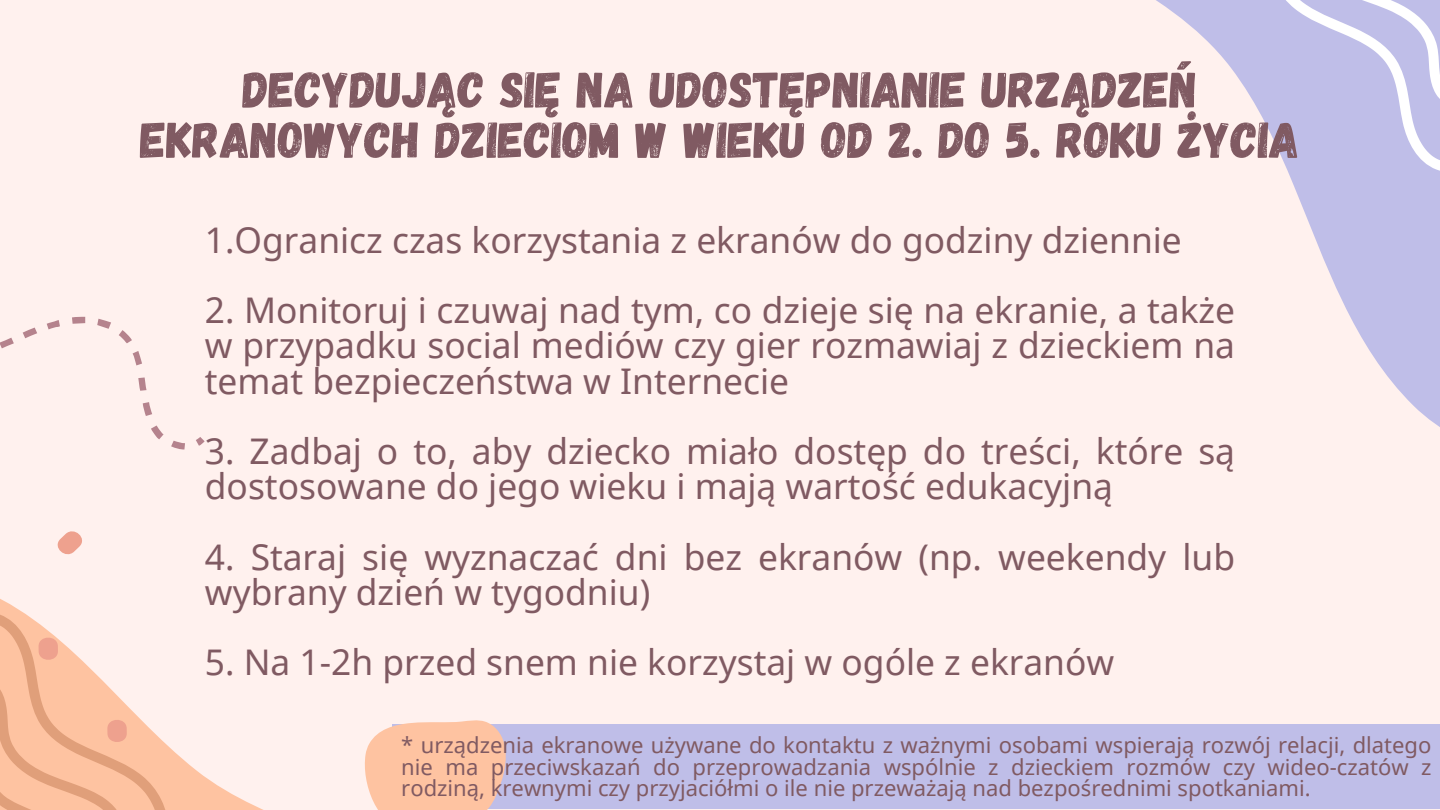
<style>
.page{position:relative;width:1440px;height:810px;background:#fff1ee}
.page>*{position:absolute;margin:0;border:0;box-sizing:border-box;transform-origin:0 0}
.t1{font:50.6px/50.3px "Gagalin";color:#805a62;text-align:center}
.t2{font:35.3px/35.2px "Noto Sans";color:#805a62}
.t3{font:22px/21.5px "Noto Sans";color:#805a62;text-align:justify}
</style>
<div class="page">
<svg style="left:1156px;top:0;width:284px;height:427px"></svg>
<svg style="left:171px;top:749px;width:92px;height:61px"></svg>
<svg style="left:1266px;top:0;width:174px;height:171px;background:#c7c6ea"></svg>
<svg style="left:0;top:531px;width:171px;height:279px"></svg>
<svg style="left:0;top:316px;width:185px;height:134px"></svg>
<svg style="left:196px;top:437px;width:9px;height:9px"></svg>
<div style="left:393px;top:724px;width:1047px;height:85px;background:#bfbee8"></div>
<svg style="left:364px;top:720px;width:142px;height:90px;background:#fbc6a9"></svg>
<h2 class="t1" style="left:140px;top:62px;width:1161px">DECYDUJĄC SIĘ NA UDOSTĘPNIANIE URZĄDZEŃ<br>EKRANOWYCH DZIECIOM W WIEKU OD 2. DO 5. ROKU ŻYCIA</h2>
<p class="t2" style="left:205px;top:222px;width:978px">1.Ogranicz czas korzystania z ekranów do godziny dziennie</p>
<p class="t2" style="left:205px;top:292px;width:1032px;text-align:justify">2. Monitoruj i czuwaj nad tym, co dzieje się na ekranie, a także w przypadku social mediów czy gier rozmawiaj z dzieckiem na temat bezpieczeństwa w Internecie</p>
<h1 class="t2" style="left:205px;top:433px;width:1032px">3. Zadbaj o to, aby dziecko miało dostęp do treści, które są dostosowane do jego wieku i mają wartość edukacyjną</h1>
<p class="t2" style="left:205px;top:538px;width:1032px">4. Staraj się wyznaczać dni bez ekranów (np. weekendy lub wybrany dzień w tygodniu)</p>
<h2 class="t2" style="left:205px;top:644px;width:911px">5. Na 1-2h przed snem nie korzystaj w ogóle z ekranów</h2>
<h2 class="t3" style="left:401px;top:734px;width:1032px">* urządzenia ekranowe używane do kontaktu z ważnymi osobami wspierają rozwój relacji, dlatego nie ma przeciwskazań do przeprowadzania wspólnie z dzieckiem rozmów czy wideo-czatów z rodziną, krewnymi czy przyjaciółmi o ile nie przeważają nad bezpośrednimi spotkaniami.</h2>
</div>
